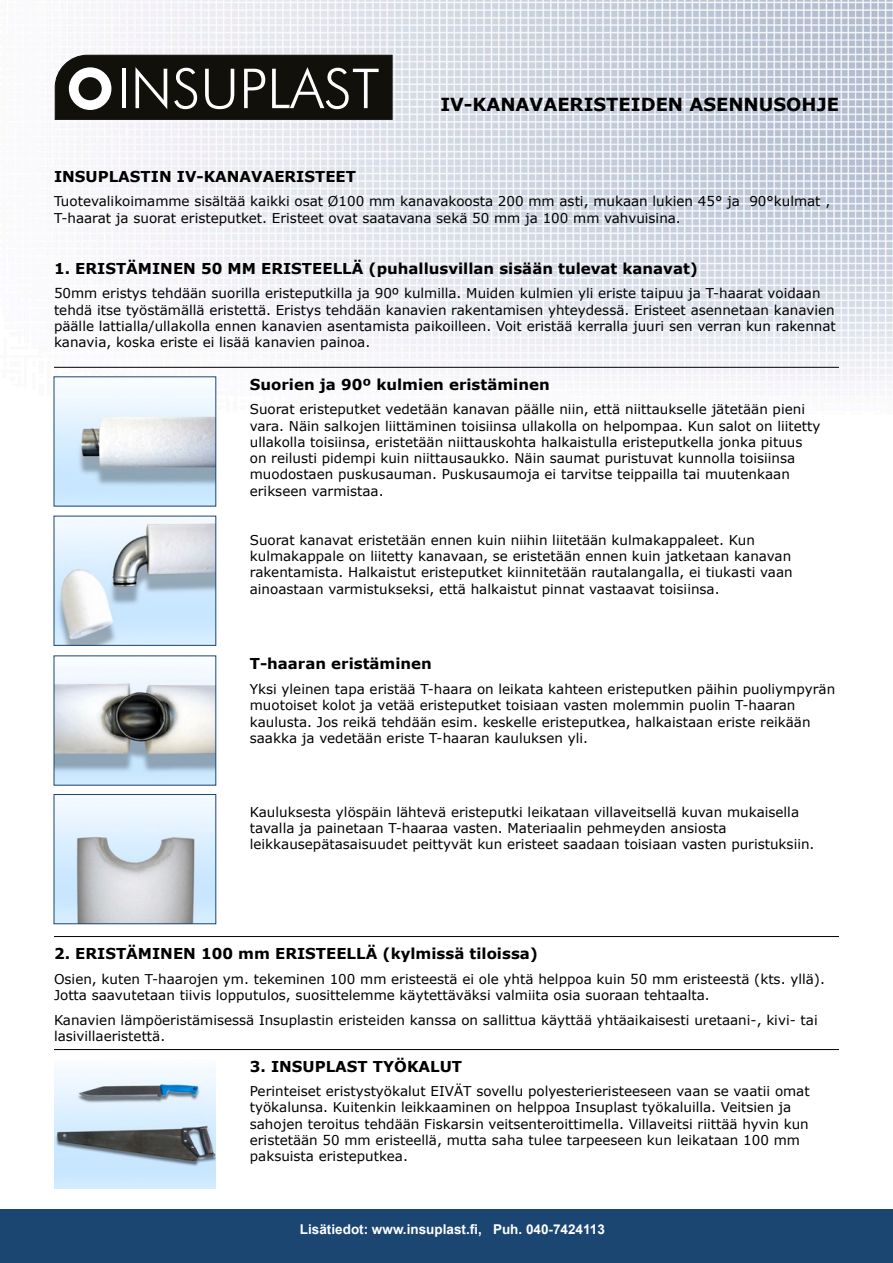
<style>
.page{position:relative;width:893px;height:1263px;background:#fff}
.page>*{position:absolute;margin:0;border:0;box-sizing:border-box;transform-origin:0 0}
.t1{font:700 18px "Verdana";color:#000}
.t2{font:700 15px "Verdana";color:#000}
.t3{font:13.5px/16.2px "Verdana";color:#000}
.t4{font:700 13.5px "Arial";color:#fff}
</style>
<div class="page">
<img style="left:53px;top:0;width:840px;height:417px">
<div style="left:0;top:1210px;width:893px;height:53px;background:#1b4672"></div>
<svg style="left:55px;top:55px;width:337px;height:65px;background:#393834"></svg>
<div style="left:79px;top:77px;width:23px;height:23px;background:#11100b;border-radius:50%"></div>
<img style="left:56px;top:378px;width:158px;height:126px">
<img style="left:56px;top:520px;width:158px;height:124px">
<div style="left:54px;top:516px;width:162px;height:130px;border:1px solid #1b4672"></div>
<img style="left:56px;top:798px;width:158px;height:124px">
<div style="left:54px;top:794px;width:162px;height:130px;border:1px solid #1b4672"></div>
<img style="left:54px;top:1070px;width:162px;height:119px">
<img style="left:56px;top:669px;width:158px;height:114px">
<hr style="left:54px;top:367px;width:785px;height:1px;background:#000">
<hr style="left:54px;top:936px;width:785px;height:1px;background:#000">
<hr style="left:54px;top:1049px;width:785px;height:1px;background:#000">
<h1 class="t1" style="left:440px;top:93px;width:400px">IV-KANAVAERISTEIDEN ASENNUSOHJE</h1>
<p class="t2" style="left:54px;top:166px;width:304px">INSUPLASTIN IV-KANAVAERISTEET</p>
<p class="t3" style="left:54px;top:194px;width:778px">Tuotevalikoimamme sisältää kaikki osat Ø100 mm kanavakoosta 200 mm asti, mukaan lukien 45° ja 90°kulmat ,<br>T-haarat ja suorat eristeputket. Eristeet ovat saatavana sekä 50 mm ja 100 mm vahvuisina.</p>
<p class="t2" style="left:54px;top:259px;width:646px">1. ERISTÄMINEN 50 MM ERISTEELLÄ (puhallusvillan sisään tulevat kanavat)</p>
<p class="t3" style="left:54px;top:286px;width:783px">50mm eristys tehdään suorilla eristeputkilla ja 90º kulmilla. Muiden kulmien yli eriste taipuu ja T-haarat voidaan tehdä itse työstämällä eristettä. Eristys tehdään kanavien rakentamisen yhteydessä. Eristeet asennetaan kanavien päälle lattialla/ullakolla ennen kanavien asentamista paikoilleen. Voit eristää kerralla juuri sen verran kun rakennat kanavia, koska eriste ei lisää kanavien painoa.</p>
<p class="t2" style="left:250px;top:375px;width:301px">Suorien ja 90º kulmien eristäminen</p>
<p class="t3" style="left:250px;top:402px;width:572px">Suorat eristeputket vedetään kanavan päälle niin, että niittaukselle jätetään pieni vara. Näin salkojen liittäminen toisiinsa ullakolla on helpompaa. Kun salot on liitetty ullakolla toisiinsa, eristetään niittauskohta halkaistulla eristeputkella jonka pituus on reilusti pidempi kuin niittausaukko. Näin saumat puristuvat kunnolla toisiinsa muodostaen puskusauman. Puskusaumoja ei tarvitse teippailla tai muutenkaan erikseen varmistaa.</p>
<p class="t3" style="left:250px;top:532px;width:544px">Suorat kanavat eristetään ennen kuin niihin liitetään kulmakappaleet. Kun kulmakappale on liitetty kanavaan, se eristetään ennen kuin jatketaan kanavan rakentamista. Halkaistut eristeputket kiinnitetään rautalangalla, ei tiukasti vaan ainoastaan varmistukseksi, että halkaistut pinnat vastaavat toisiinsa.</p>
<p class="t2" style="left:250px;top:654px;width:184px">T-haaran eristäminen</p>
<p class="t3" style="left:250px;top:681px;width:587px">Yksi yleinen tapa eristää T-haara on leikata kahteen eristeputken päihin puoliympyrän muotoiset kolot ja vetää eristeputket toisiaan vasten molemmin puolin T-haaran kaulusta. Jos reikä tehdään esim. keskelle eristeputkea, halkaistaan eriste reikään saakka ja vedetään eriste T-haaran kauluksen yli.</p>
<p class="t3" style="left:250px;top:804px;width:566px">Kauluksesta ylöspäin lähtevä eristeputki leikataan villaveitsellä kuvan mukaisella tavalla ja painetaan T-haaraa vasten. Materiaalin pehmeyden ansiosta leikkausepätasaisuudet peittyvät kun eristeet saadaan toisiaan vasten puristuksiin.</p>
<p class="t2" style="left:54px;top:944px;width:486px">2. ERISTÄMINEN 100 mm ERISTEELLÄ (kylmissä tiloissa)</p>
<p class="t3" style="left:54px;top:971px;width:772px">Osien, kuten T-haarojen ym. tekeminen 100 mm eristeestä ei ole yhtä helppoa kuin 50 mm eristeestä (kts. yllä).<br>Jotta saavutetaan tiivis lopputulos, suosittelemme käytettäväksi valmiita osia suoraan tehtaalta.</p>
<p class="t3" style="left:54px;top:1012px;width:765px">Kanavien lämpöeristämisessä Insuplastin eristeiden kanssa on sallittua käyttää yhtäaikaisesti uretaani-, kivi- tai lasivillaeristettä.</p>
<p class="t2" style="left:250px;top:1056px;width:214px">3. INSUPLAST TYÖKALUT</p>
<p class="t3" style="left:250px;top:1083px;width:561px">Perinteiset eristystyökalut EIVÄT sovellu polyesterieristeeseen vaan se vaatii omat työkalunsa. Kuitenkin leikkaaminen on helppoa Insuplast työkaluilla. Veitsien ja sahojen teroitus tehdään Fiskarsin veitsenteroittimella. Villaveitsi riittää hyvin kun eristetään 50 mm eristeellä, mutta saha tulee tarpeeseen kun leikataan 100 mm paksuista eristeputkea.</p>
<p class="t4" style="left:300px;top:1221px;width:306px">Lisätiedot: www.insuplast.fi, Puh. 040-7424113</p>
</div>
